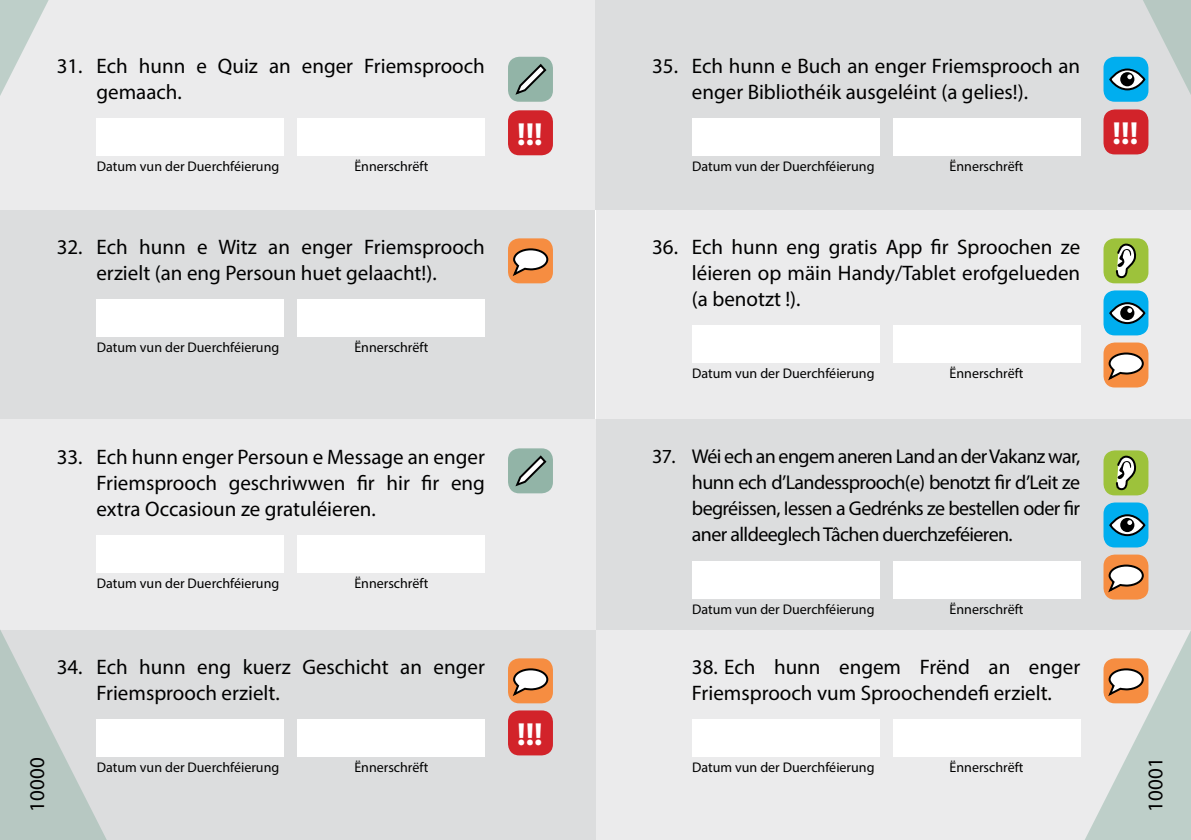
<style>
.page{position:relative;width:1191px;height:840px;background:#fff}
.page>*{position:absolute;margin:0;border:0;box-sizing:border-box;transform-origin:0 0}
.t1{font:700 32px "Myriad Pro";color:#fff}
.t2{font:21px/26px "Myriad Pro";color:#000}
.t3{font:20px/26px "Myriad Pro";letter-spacing:-.03em;color:#000;text-align:justify}
.t4{font:14px "Myriad Pro";color:#000}
</style>
<div class="page">
<div style="left:0;top:629px;width:595px;height:210px;background:#dcddde"></div>
<div style="left:0;top:210px;width:595px;height:210px;background:#dcddde"></div>
<div style="left:0;top:420px;width:595px;height:209px;background:#ebebec"></div>
<div style="left:0;top:0;width:595px;height:210px;background:#ebebec"></div>
<div style="left:596px;top:629px;width:595px;height:210px;background:#ebebec"></div>
<div style="left:596px;top:210px;width:595px;height:210px;background:#ebebec"></div>
<div style="left:596px;top:420px;width:595px;height:209px;background:#dcddde"></div>
<div style="left:595px;top:0;width:596px;height:210px;background:#dcddde"></div>
<svg style="left:0;top:535px;width:136px;height:304px"></svg>
<svg style="left:1054px;top:519px;width:137px;height:320px"></svg>
<svg style="left:0;top:0;width:49px;height:96px"></svg>
<div style="left:97px;top:118px;width:187px;height:37px;background:#fff"></div>
<div style="left:298px;top:118px;width:187px;height:37px;background:#fff"></div>
<div style="left:692px;top:118px;width:187px;height:37px;background:#fff"></div>
<div style="left:893px;top:118px;width:187px;height:37px;background:#fff"></div>
<div style="left:97px;top:299px;width:187px;height:38px;background:#fff"></div>
<div style="left:298px;top:299px;width:187px;height:38px;background:#fff"></div>
<div style="left:97px;top:535px;width:187px;height:38px;background:#fff"></div>
<div style="left:298px;top:535px;width:187px;height:38px;background:#fff"></div>
<div style="left:97px;top:719px;width:187px;height:37px;background:#fff"></div>
<div style="left:298px;top:719px;width:187px;height:37px;background:#fff"></div>
<div style="left:692px;top:325px;width:187px;height:38px;background:#fff"></div>
<div style="left:893px;top:325px;width:187px;height:38px;background:#fff"></div>
<div style="left:692px;top:560px;width:187px;height:38px;background:#fff"></div>
<div style="left:893px;top:560px;width:187px;height:38px;background:#fff"></div>
<div style="left:692px;top:719px;width:187px;height:37px;background:#fff"></div>
<div style="left:893px;top:719px;width:187px;height:37px;background:#fff"></div>
<div style="left:508px;top:658px;width:45px;height:45px;background:#f68d41;border-radius:11px"></div>
<svg style="left:511px;top:668px;width:38px;height:88px"></svg>
<div style="left:1103px;top:57px;width:45px;height:45px;background:#00aeef;border-radius:11px"></div>
<div style="left:1109px;top:68px;width:36px;height:22px;border:2px solid #000;border-radius:50%"></div>
<div style="left:508px;top:448px;width:45px;height:45px;background:#92b4a7;border-radius:11px"></div>
<div style="left:1103px;top:238px;width:45px;height:45px;background:#9dc23b;border-radius:11px"></div>
<div style="left:1103px;top:290px;width:45px;height:45px;background:#00aeef;border-radius:11px"></div>
<svg style="left:1110px;top:303px;width:34px;height:20px"></svg>
<div style="left:1109px;top:302px;width:36px;height:22px;border:2px solid #000;border-radius:50%"></div>
<div style="left:1120px;top:306px;width:14px;height:14px;background:#000;border-radius:50%"></div>
<svg style="left:1111px;top:0;width:80px;height:317px"></svg>
<div style="left:1103px;top:342px;width:45px;height:45px;background:#f68d41;border-radius:11px"></div>
<div style="left:1103px;top:450px;width:45px;height:45px;background:#9dc23b;border-radius:11px"></div>
<div style="left:1103px;top:502px;width:45px;height:45px;background:#00aeef;border-radius:11px"></div>
<div style="left:1109px;top:514px;width:36px;height:22px;border:2px solid #000;border-radius:50%"></div>
<svg style="left:1106px;top:352px;width:38px;height:201px"></svg>
<div style="left:1103px;top:554px;width:45px;height:45px;background:#f68d41;border-radius:11px"></div>
<div style="left:1103px;top:658px;width:45px;height:45px;background:#f68d41;border-radius:11px"></div>
<svg style="left:1106px;top:564px;width:38px;height:275px"></svg>
<div style="left:508px;top:238px;width:45px;height:45px;background:#f68d41;border-radius:11px"></div>
<svg style="left:511px;top:248px;width:38px;height:239px"></svg>
<div style="left:508px;top:710px;width:45px;height:45px;background:#d2232a;border-radius:11px"></div>
<div style="left:508px;top:57px;width:45px;height:45px;background:#92b4a7;border-radius:11px"></div>
<svg style="left:515px;top:63px;width:32px;height:32px"></svg>
<div style="left:508px;top:110px;width:45px;height:45px;background:#d2232a;border-radius:11px"></div>
<div style="left:1103px;top:109px;width:45px;height:45px;background:#d2232a;border-radius:11px"></div>
<p class="t2" style="left:96px;top:52px;width:390px;text-indent:-40px">31. Ech hunn e Quiz an enger Friemsprooch gemaach.</p>
<p class="t4" style="left:97px;top:157px;width:184px">Datum vun der Duerchféierung</p>
<p class="t4" style="left:354px;top:157px;width:75px">Ënnerschrëft</p>
<p class="t2" style="left:57px;top:233px;width:430px;text-align:center">32. Ech hunn e Witz an enger Friemsprooch erzielt (an eng Persoun huet gelaacht!).</p>
<p class="t4" style="left:97px;top:339px;width:184px">Datum vun der Duerchféierung</p>
<p class="t4" style="left:354px;top:339px;width:75px">Ënnerschrëft</p>
<p class="t2" style="left:96px;top:443px;width:390px;text-align:justify;text-indent:-40px">33. Ech hunn enger Persoun e Message an enger Friemsprooch geschriwwen fir hir fir eng extra Occasioun ze gratuléieren.</p>
<p class="t4" style="left:97px;top:574px;width:184px">Datum vun der Duerchféierung</p>
<p class="t4" style="left:354px;top:574px;width:75px">Ënnerschrëft</p>
<p class="t2" style="left:96px;top:653px;width:390px;text-indent:-40px">34. Ech hunn eng kuerz Geschicht an enger<br>Friemsprooch erzielt.</p>
<p class="t2" style="left:652px;top:52px;width:429px;text-align:center">35. Ech hunn e Buch an enger Friemsprooch an enger Bibliothéik ausgeléint (a gelies!).</p>
<h1 class="t1" style="left:517px;top:113px;width:27px">!!!</h1>
<h1 class="t1" style="left:1112px;top:112px;width:27px">!!!</h1>
<p class="t4" style="left:692px;top:157px;width:184px">Datum vun der Duerchféierung</p>
<p class="t4" style="left:949px;top:157px;width:75px">Ënnerschrëft</p>
<p class="t2" style="left:692px;top:233px;width:390px;text-align:justify;text-indent:-40px">36. Ech hunn eng gratis App fir Sproochen ze léieren op mäin Handy/Tablet erofgelueden (a benotzt !).</p>
<p class="t4" style="left:692px;top:365px;width:184px">Datum vun der Duerchféierung</p>
<p class="t4" style="left:949px;top:365px;width:75px">Ënnerschrëft</p>
<p class="t3" style="left:692px;top:443px;width:390px;text-indent:-40px">37. Wéi ech an engem aneren Land an der Vakanz war, hunn ech d’Landessprooch(e) benotzt fir d’Leit ze begréissen, Iessen a Gedrénks ze bestellen oder fir aner alldeeglech Tâchen duerchzeféieren.</p>
<p class="t4" style="left:692px;top:600px;width:184px">Datum vun der Duerchféierung</p>
<p class="t4" style="left:949px;top:600px;width:75px">Ënnerschrëft</p>
<h1 class="t1" style="left:517px;top:712px;width:27px">!!!</h1>
<p class="t2" style="left:692px;top:653px;width:390px">38. Ech hunn engem Frënd an enger<br>Friemsprooch vum Sproochendefi erzielt.</p>
<p class="t2" style="left:24px;top:811px;width:55px;rotate:-90deg">10000</p>
<p class="t2" style="left:1142px;top:811px;width:55px;rotate:-90deg">10001</p>
<p class="t4" style="left:97px;top:758px;width:184px">Datum vun der Duerchféierung</p>
<p class="t4" style="left:354px;top:758px;width:75px">Ënnerschrëft</p>
<p class="t4" style="left:692px;top:758px;width:184px">Datum vun der Duerchféierung</p>
<p class="t4" style="left:949px;top:758px;width:75px">Ënnerschrëft</p>
</div>
